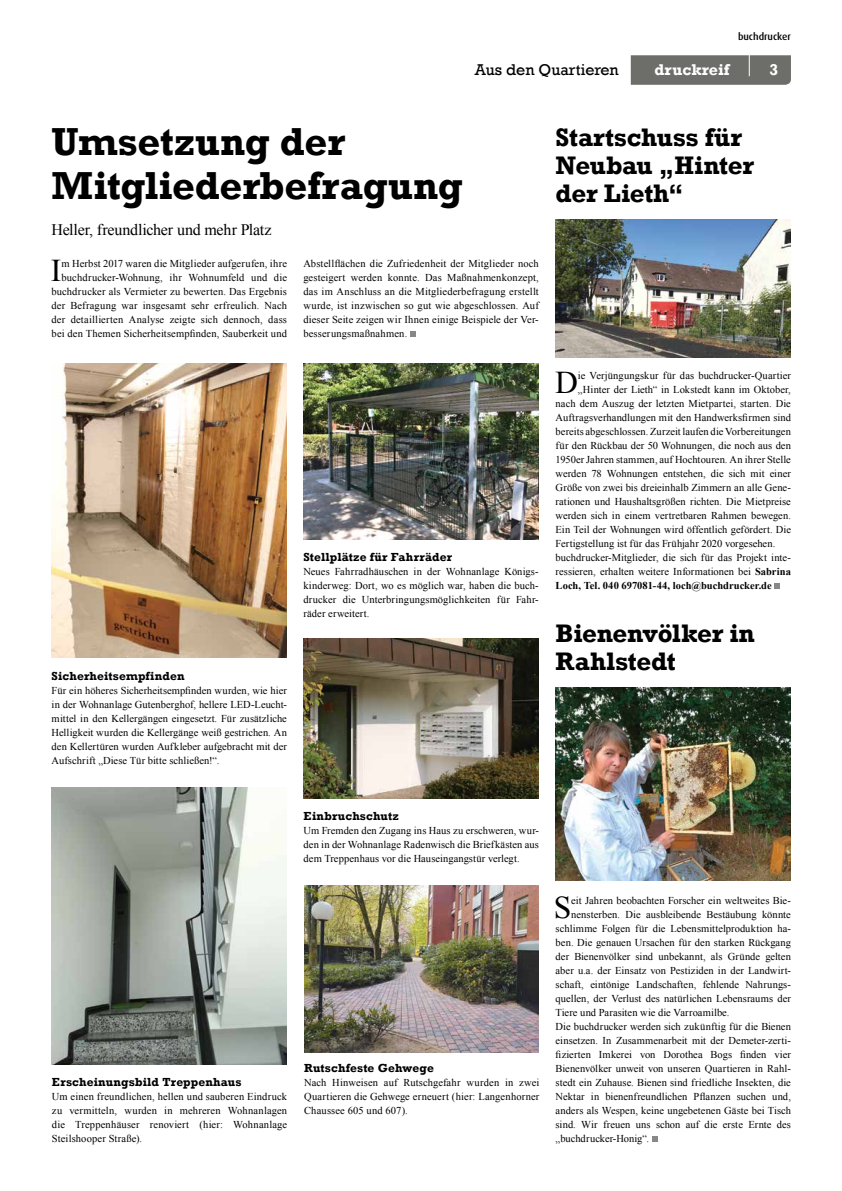
<style>
.page{position:relative;width:842px;height:1191px;background:#fff}
.page>*{position:absolute;margin:0;border:0;box-sizing:border-box;transform-origin:0 0}
.t1{font:700 40px/43.8px "Rockwell";letter-spacing:-.005em;color:#000}
.t2{font:31.6px "Times New Roman";color:#000}
.t3{font:700 26px/28px "Rockwell";letter-spacing:-.015em;color:#000}
.t4{font:16px "Times New Roman";letter-spacing:-.015em;color:#000}
.t5{font:16px "Rockwell";color:#000}
.t6{font:700 16px "Rockwell";color:#fff}
.t7{font:700 12px "Rockwell";letter-spacing:.01em;color:#000}
.t8{font:10.5px/14px "Times New Roman";letter-spacing:.005em;color:#000;text-align:justify}
.t9{font:700 10.5px "Times New Roman";letter-spacing:-.005em;color:#000}
.t10{font:500 10px "Dax";color:#000}
.s1{font-weight:700}
</style>
<div class="page">
<img style="left:303px;top:638px;width:236px;height:160px">
<img style="left:304px;top:886px;width:235px;height:166px">
<img style="left:52px;top:787px;width:235px;height:277px">
<svg style="left:631px;top:55px;width:160px;height:30px;background:#6f6f6b"></svg>
<hr style="left:749px;top:42px;width:1px;height:34px;background:#fff">
<svg style="left:410px;top:331px;width:6px;height:6px"></svg>
<svg style="left:652px;top:1136px;width:5px;height:6px"></svg>
<img style="left:556px;top:687px;width:235px;height:194px">
<svg style="left:774px;top:583px;width:6px;height:6px"></svg>
<img style="left:556px;top:220px;width:235px;height:137px">
<img style="left:51px;top:363px;width:235px;height:294px">
<img style="left:303px;top:363px;width:235px;height:176px">
<p class="t10" style="left:738px;top:31px;width:54px">buchdrucker</p>
<h3 class="t5" style="left:475px;top:60px;width:145px">Aus den Quartieren</h3>
<h3 class="t6" style="left:654px;top:60px;width:76px">druckreif</h3>
<h3 class="t6" style="left:769px;top:60px;width:10px">3</h3>
<h1 class="t1" style="left:52px;top:120px;width:413px">Umsetzung der<br>Mitgliederbefragung</h1>
<h3 class="t4" style="left:52px;top:219px;width:221px">Heller, freundlicher und mehr Platz</h3>
<h3 class="t3" style="left:556px;top:123px;width:200px">Startschuss für<br>Neubau „Hinter der Lieth“</h3>
<p class="t8" style="left:52px;top:256px;width:237px;text-align:right">m Herbst 2017 waren die Mitglieder aufgerufen, ihre buchdrucker-Wohnung, ihr Wohnumfeld und die buchdrucker als Vermieter zu bewerten. Das Ergebnis der Befragung war insgesamt sehr erfreulich. Nach der detaillierten Analyse zeigte sich dennoch, dass bei den Themen Sicherheitsempfinden, Sauberkeit und</p>
<p class="t8" style="left:303px;top:256px;width:237px">Abstellflächen die Zufriedenheit der Mitglieder noch gesteigert werden konnte. Das Maßnahmenkonzept, das im Anschluss an die Mitgliederbefragung erstellt wurde, ist inzwischen so gut wie abgeschlossen. Auf dieser Seite zeigen wir Ihnen einige Beispiele der Ver&shy;besserungsmaßnahmen.</p>
<h2 class="t2" style="left:51px;top:249px;width:12px">I</h2>
<p class="t7" style="left:303px;top:549px;width:150px">Stellplätze für Fahrräder</p>
<p class="t8" style="left:303px;top:564px;width:237px">Neues Fahrradhäuschen in der Wohnanlage Königs&shy;kinderweg: Dort, wo es möglich war, haben die buch&shy;drucker die Unterbringungsmöglichkeiten für Fahr&shy;räder erweitert.</p>
<p class="t7" style="left:52px;top:668px;width:134px">Sicherheitsempfinden</p>
<p class="t8" style="left:52px;top:683px;width:237px">Für ein höheres Sicherheitsempfinden wurden, wie hier in der Wohnanlage Gutenberghof, hellere LED-Leucht&shy;mittel in den Kellergängen eingesetzt. Für zusätzliche Helligkeit wurden die Kellergänge weiß gestrichen. An den Kellertüren wurden Aufkleber aufgebracht mit der Aufschrift „Diese Tür bitte schließen!“.</p>
<h2 class="t2" style="left:555px;top:361px;width:24px">D</h2>
<p class="t8" style="left:578px;top:368px;width:214px">ie Verjüngungskur für das buchdrucker-Quartier</p>
<p class="t8" style="left:578px;top:382px;width:214px">„Hinter der Lieth“ in Lokstedt kann im Oktober,</p>
<p class="t8" style="left:556px;top:396px;width:237px">nach dem Auszug der letzten Mietpartei, starten. Die</p>
<p class="t8" style="left:556px;top:410px;width:237px">Auftragsverhandlungen mit den Handwerksfirmen sind</p>
<p class="t8" style="left:556px;top:424px;width:237px">bereits abgeschlossen. Zurzeit laufen die Vorbereitungen</p>
<p class="t8" style="left:556px;top:438px;width:237px">für den Rückbau der 50 Wohnungen, die noch aus den</p>
<p class="t8" style="left:556px;top:452px;width:237px">1950er Jahren stammen, auf Hochtouren. An ihrer Stelle</p>
<p class="t8" style="left:556px;top:466px;width:237px">werden 78 Wohnungen entstehen, die sich mit einer</p>
<p class="t8" style="left:556px;top:480px;width:237px">Größe von zwei bis dreieinhalb Zimmern an alle Gene-</p>
<p class="t8" style="left:556px;top:494px;width:237px">rationen und Haushaltsgrößen richten. Die Mietpreise</p>
<p class="t8" style="left:556px;top:508px;width:237px">werden sich in einem vertretbaren Rahmen bewegen.</p>
<p class="t8" style="left:556px;top:522px;width:237px">Ein Teil der Wohnungen wird öffentlich gefördert. Die</p>
<p class="t8" style="left:556px;top:536px;width:221px">Fertigstellung ist für das Frühjahr 2020 vorgesehen.</p>
<p class="t8" style="left:556px;top:550px;width:237px">buchdrucker-Mitglieder, die sich für das Projekt inte-</p>
<p class="t8" style="left:556px;top:564px;width:237px">ressieren, erhalten weitere Informationen bei <span class="s1">Sabrina</span></p>
<p class="t9" style="left:556px;top:578px;width:218px">Loch, Tel. 040 697081-44, loch@buchdrucker.de</p>
<h3 class="t3" style="left:556px;top:619px;width:201px">Bienenvölker in<br>Rahlstedt</h3>
<p class="t7" style="left:52px;top:1074px;width:191px">Erscheinungsbild Treppenhaus</p>
<p class="t8" style="left:52px;top:1089px;width:237px">Um einen freundlichen, hellen und sauberen Eindruck zu vermitteln, wurden in mehreren Wohnanlagen die Treppenhäuser renoviert (hier: Wohnanlage Steilshooper Straße).</p>
<p class="t7" style="left:304px;top:808px;width:97px">Einbruchschutz</p>
<p class="t8" style="left:304px;top:823px;width:237px">Um Fremden den Zugang ins Haus zu erschweren, wur&shy;den in der Wohnanlage Radenwisch die Briefkästen aus dem Treppenhaus vor die Hauseingangstür verlegt.</p>
<p class="t7" style="left:304px;top:1060px;width:131px">Rutschfeste Gehwege</p>
<p class="t8" style="left:304px;top:1075px;width:237px">Nach Hinweisen auf Rutschgefahr wurden in zwei Quartieren die Gehwege erneuert (hier: Langenhorner Chaussee 605 und 607).</p>
<h2 class="t2" style="left:554px;top:886px;width:19px">S</h2>
<p class="t8" style="left:571px;top:893px;width:221px">eit Jahren beobachten Forscher ein weltweites Bie-</p>
<p class="t8" style="left:571px;top:907px;width:221px">nensterben. Die ausbleibende Bestäubung könnte</p>
<p class="t8" style="left:556px;top:921px;width:237px">schlimme Folgen für die Lebensmittelproduktion ha-</p>
<p class="t8" style="left:556px;top:935px;width:237px">ben. Die genauen Ursachen für den starken Rückgang</p>
<p class="t8" style="left:556px;top:949px;width:237px">der Bienenvölker sind unbekannt, als Gründe gelten</p>
<p class="t8" style="left:556px;top:963px;width:237px">aber u.a. der Einsatz von Pestiziden in der Landwirt-</p>
<p class="t8" style="left:556px;top:977px;width:237px">schaft, eintönige Landschaften, fehlende Nahrungs-</p>
<p class="t8" style="left:556px;top:991px;width:237px">quellen, der Verlust des natürlichen Lebensraums der</p>
<p class="t8" style="left:556px;top:1005px;width:175px">Tiere und Parasiten wie die Varroamilbe.</p>
<p class="t8" style="left:556px;top:1019px;width:237px">Die buchdrucker werden sich zukünftig für die Bienen</p>
<p class="t8" style="left:556px;top:1033px;width:237px">einsetzen. In Zusammenarbeit mit der Demeter-zerti-</p>
<p class="t8" style="left:556px;top:1047px;width:237px">fizierten Imkerei von Dorothea Bogs finden vier</p>
<p class="t8" style="left:556px;top:1061px;width:237px">Bienenvölker unweit von unseren Quartieren in Rahl-</p>
<p class="t8" style="left:556px;top:1075px;width:237px">stedt ein Zuhause. Bienen sind friedliche Insekten, die</p>
<p class="t8" style="left:556px;top:1089px;width:237px">Nektar in bienenfreundlichen Pflanzen suchen und,</p>
<p class="t8" style="left:556px;top:1103px;width:237px">anders als Wespen, keine ungebetenen Gäste bei Tisch</p>
<p class="t8" style="left:556px;top:1117px;width:237px">sind. Wir freuen uns schon auf die erste Ernte des</p>
<p class="t8" style="left:556px;top:1131px;width:95px">„buchdrucker-Honig“.</p>
</div>
